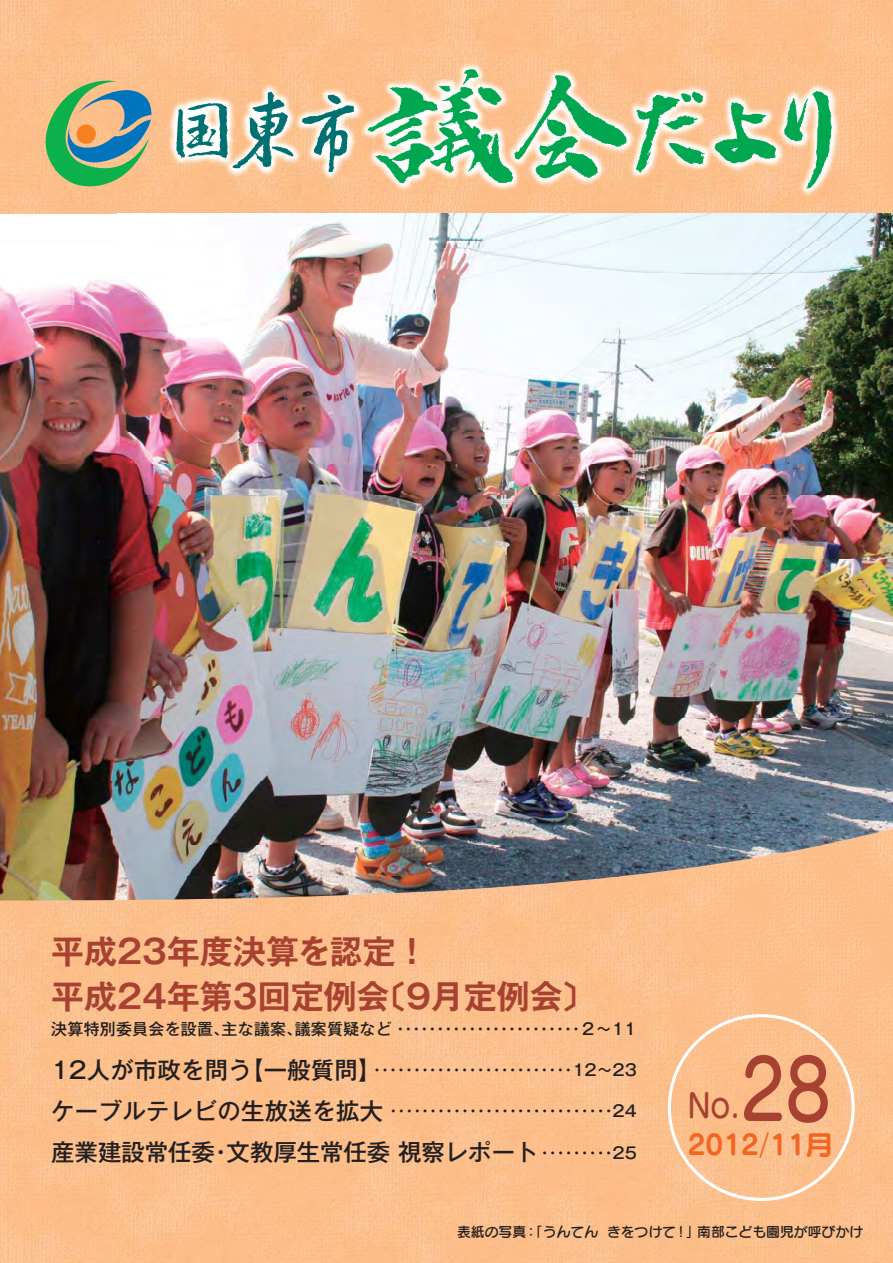
<style>
.page{position:relative;width:893px;height:1263px;background:#fff}
.page>*{position:absolute;margin:0;border:0;box-sizing:border-box;transform-origin:0 0}
.t1{font:82.35px "Seurat Pro DB 90 pv RKSJ H";color:#a74232;scale:.87 1}
.t2{font:33px "Gothic MB101 Pro De Bold 90 pv RKSJ H";color:#a74232}
.t3{font:33px "Seurat Pro DB 90 pv RKSJ H";color:#a74232;scale:.87 1}
.t4{font:32.85px "Gothic MB101 Pro De Bold 90 pv RKSJ H";color:#a74232}
.t5{font:27.3px "Seurat Pro B 90 pv RKSJ H";color:#f26522}
.t6{font:23.4px/41.2px "Gothic MB101 Pro Medium 90 pv RKSJ H";letter-spacing:.01em;color:#231f20}
.t7{font:15.9px "Gothic MB101 Pro Medium 90 pv RKSJ H";letter-spacing:.015em;color:#231f20}
.t8{font:13.8px "Seurat Pro DB 90 pv RKSJ H";color:#231f20}
.s1{font-family:"Seurat Pro M 90 pv RKSJ H"}
</style>
<div class="page">
<img style="left:0;top:0;width:140px;height:214px">
<div style="left:140px;top:0;width:753px;height:31px;background:#fcc08d"></div>
<img style="left:890px;top:31px;width:3px;height:174px">
<img style="left:0;top:845px;width:893px;height:418px">
<img style="left:0;top:214px;width:893px;height:631px">
<img style="left:0;top:845px;width:824px;height:32px">
<img style="left:0;top:877px;width:619px;height:23px">
<img style="left:118px;top:10px;width:772px;height:237px">
<svg style="left:45px;top:77px;width:106px;height:111px;background:#8fab82"></svg>
<svg style="left:368px;top:69px;width:464px;height:120px;background:#bfc898"></svg>
<svg style="left:176px;top:92px;width:178px;height:80px"></svg>
<h2 class="t2" style="left:51px;top:939px;width:379px">平成23年度決算を認定！</h2>
<h3 class="t4" style="left:51px;top:984px;width:546px">平成24年第３回定例会〔９月定例会〕</h3>
<p class="t7" style="left:51px;top:1023px;width:586px">決算特別委員会を設置、主な議案、議案質疑など・・・・・・・・・・・・・・・・・・・・・・・２～1 1</p>
<h3 class="t6" style="left:51px;top:1052px;width:489px">12人が市政を問う【一般質問】<br>ケーブルテレビの生放送を拡大<br>産業建設常任委・文教厚生常任委 視察レポート</h3>
<p class="t7" style="left:369px;top:1064px;width:269px">・・・・・・・・・・・・・・・・・・・・・・・・・ 12～23</p>
<p class="t7" style="left:385px;top:1105px;width:253px">・・・・・・・・・・・・・・・・・・・・・・・・・・・・24</p>
<p class="t7" style="left:537px;top:1146px;width:101px">・・・・・・・・・25</p>
<h1 class="t1" style="left:740px;top:1059px;width:107px">28</h1>
<h3 class="t5" style="left:688px;top:1134px;width:146px">2012<span class="s1">/</span>11月</h3>
<h2 class="t3" style="left:688px;top:1093px;width:61px">No.</h2>
<p class="t8" style="left:457px;top:1226px;width:407px">表紙の写真：「うんてん きをつけて！」南部こども園児が呼びかけ</p>
</div>
